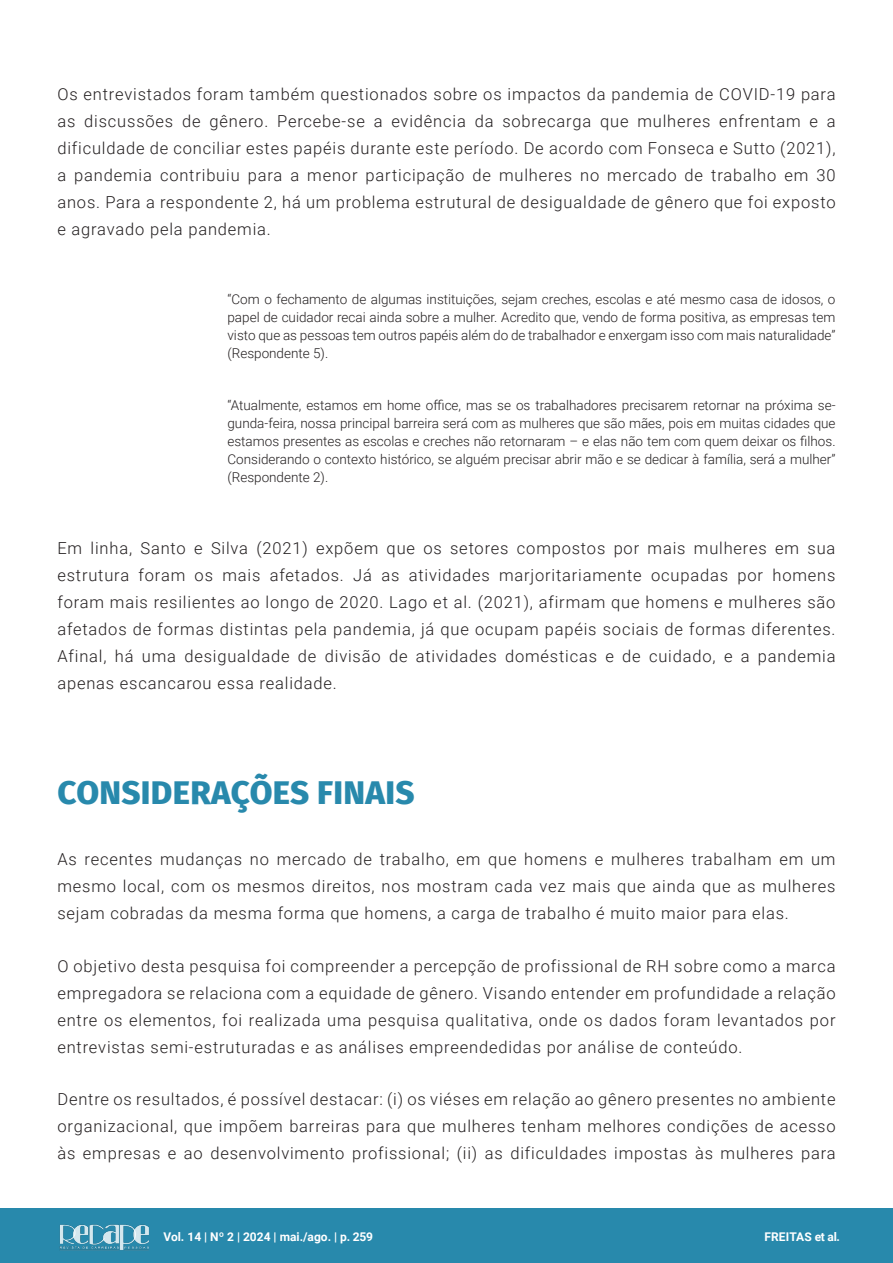
<style>
.page{position:relative;width:893px;height:1263px;background:#fff}
.page>*{position:absolute;margin:0;border:0;box-sizing:border-box;transform-origin:0 0}
.Título_-_Artigo{font:800 33px "Fira Sans";letter-spacing:.01em;color:#2889ac}
.Texto_-_Artigo{font:300 16.5px/27px "Roboto";letter-spacing:.05em;color:#231f20;text-align:justify}
.Citação_-_Artigo{font:300 13.5px/18px "Roboto";color:#231f20;text-align:justify}
.t1{font:700 12px "Roboto";color:#fff}
</style>
<div class="page">
<div style="left:0;top:1209px;width:893px;height:54px;background:#2889ac"></div>
<img style="left:59px;top:1224px;width:90px;height:27px">
<p class="Texto_-_Artigo" style="left:57px;top:80px;width:780px">Os entrevistados foram também questionados sobre os impactos da pandemia de COVID-19 para as discussões de gênero. Percebe-se a evidência da sobrecarga que mulheres enfrentam e a dificuldade de conciliar estes papéis durante este período. De acordo com Fonseca e Sutto (2021), a pandemia contribuiu para a menor participação de mulheres no mercado de trabalho em 30 anos. Para a respondente 2, há um problema estrutural de desigualdade de gênero que foi exposto e agravado pela pandemia.</p>
<p class="Citação_-_Artigo" style="left:227px;top:289px;width:610px">“Com o fechamento de algumas instituições, sejam creches, escolas e até mesmo casa de idosos, o papel de cuidador recai ainda sobre a mulher. Acredito que, vendo de forma positiva, as empresas tem visto que as pessoas tem outros papéis além do de trabalhador e enxergam isso com mais naturalidade” (Respondente 5).</p>
<p class="Citação_-_Artigo" style="left:227px;top:395px;width:610px">“Atualmente, estamos em home office, mas se os trabalhadores precisarem retornar na próxima se&shy;gunda-feira, nossa principal barreira será com as mulheres que são mães, pois em muitas cidades que estamos presentes as escolas e creches não retornaram – e elas não tem com quem deixar os filhos.<br>Considerando o contexto histórico, se alguém precisar abrir mão e se dedicar à família, será a mulher” (Respondente 2).</p>
<p class="Texto_-_Artigo" style="left:57px;top:534px;width:780px">Em linha, Santo e Silva (2021) expõem que os setores compostos por mais mulheres em sua estrutura foram os mais afetados. Já as atividades marjoritariamente ocupadas por homens foram mais resilientes ao longo de 2020. Lago et al. (2021), afirmam que homens e mulheres são afetados de formas distintas pela pandemia, já que ocupam papéis sociais de formas diferentes.<br>Afinal, há uma desigualdade de divisão de atividades domésticas e de cuidado, e a pandemia apenas escancarou essa realidade.</p>
<p class="Título_-_Artigo" style="left:58px;top:764px;width:358px">CONSIDERAÇÕES FINAIS</p>
<p class="Texto_-_Artigo" style="left:57px;top:845px;width:780px">As recentes mudanças no mercado de trabalho, em que homens e mulheres trabalham em um mesmo local, com os mesmos direitos, nos mostram cada vez mais que ainda que as mulheres sejam cobradas da mesma forma que homens, a carga de trabalho é muito maior para elas.</p>
<p class="Texto_-_Artigo" style="left:57px;top:952px;width:780px">O objetivo desta pesquisa foi compreender a percepção de profissional de RH sobre como a marca empregadora se relaciona com a equidade de gênero. Visando entender em profundidade a relação entre os elementos, foi realizada uma pesquisa qualitativa, onde os dados foram levantados por entrevistas semi-estruturadas e as análises empreendedidas por análise de conteúdo.</p>
<p class="Texto_-_Artigo" style="left:57px;top:1085px;width:780px">Dentre os resultados, é possível destacar: (i) os viéses em relação ao gênero presentes no ambiente organizacional, que impõem barreiras para que mulheres tenham melhores condições de acesso às empresas e ao desenvolvimento profissional; (ii) as dificuldades impostas às mulheres para</p>
<p class="t1" style="left:163px;top:1228px;width:211px">Vol. 14 | Nº 2 | 2024 | mai./ago. | p. 259</p>
<p class="t1" style="left:764px;top:1229px;width:77px">FREITAS et al.</p>
</div>
